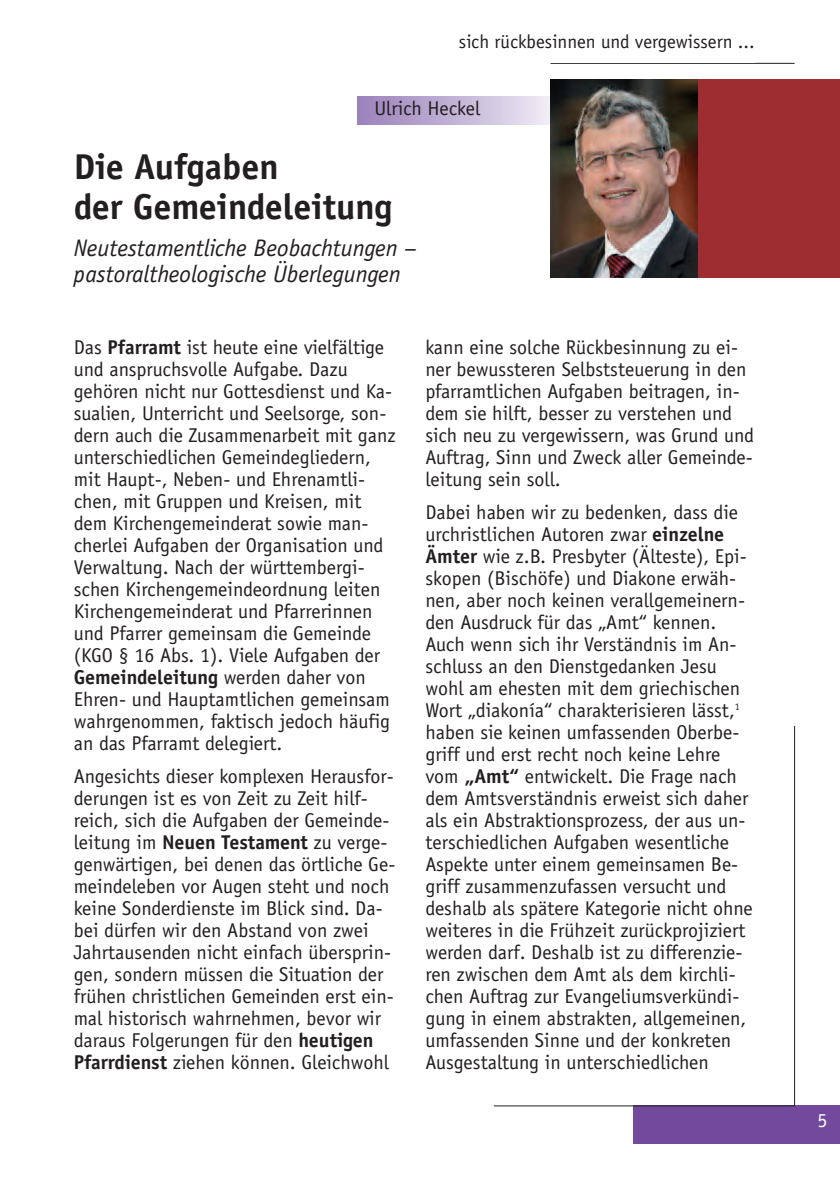
<style>
.page{position:relative;width:840px;height:1191px;background:#fff}
.page>*{position:absolute;margin:0;border:0;box-sizing:border-box;transform-origin:0 0}
.t1{font:700 36px/40px "Officina Sans";color:#231f20}
.t2{font:italic 24px/26px "Officina Sans";color:#231f20}
.t3{font:20px/22px "Officina Sans";color:#231f20}
.t4{font:20px "Officina Sans";color:#fff}
.t5{font:19px "Officina Sans";color:#231f20}
.s1{font-weight:700}
</style>
<div class="page">
<div style="left:633px;top:1106px;width:206px;height:38px;background:#73499d"></div>
<hr style="left:493px;top:1105px;width:301px;height:1px;background:#231f20">
<hr style="left:793px;top:726px;width:1px;height:380px;background:#231f20">
<hr style="left:550px;top:63px;width:244px;height:1px;background:#231f20">
<div style="left:357px;top:96px;width:210px;height:29px;background:linear-gradient(to right,#997eba,#f5f4fa)"></div>
<img style="left:550px;top:79px;width:147px;height:199px">
<div style="left:697px;top:79px;width:142px;height:199px;background:#9e2d32"></div>
<p class="t5" style="left:458px;top:34px;width:297px">sich rückbesinnen und vergewissern ...</p>
<p class="t3" style="left:374px;top:99px;width:107px">Ulrich Heckel</p>
<h1 class="t1" style="left:74px;top:150px;width:320px">Die Aufgaben<br>der Gemeindeleitung</h1>
<p class="t2" style="left:74px;top:236px;width:344px">Neutestamentliche Beobachtungen – pastoraltheologische Überlegungen</p>
<p class="t3" style="left:74px;top:337px;width:323px">Das <span class="s1">Pfarramt</span> ist heute eine vielfältige und anspruchsvolle Aufgabe. Dazu gehören nicht nur Gottesdienst und Ka&shy;sualien, Unterricht und Seelsorge, son&shy;dern auch die Zusammenarbeit mit ganz unterschiedlichen Gemeindegliedern, mit Haupt-, Neben- und Ehrenamtli&shy;chen, mit Gruppen und Kreisen, mit dem Kirchengemeinderat sowie man&shy;cherlei Aufgaben der Organisation und Verwaltung. Nach der württembergi&shy;schen Kirchengemeindeordnung leiten Kirchengemeinderat und Pfarrerinnen und Pfarrer gemeinsam die Gemeinde (KGO § 16 Abs. 1). Viele Aufgaben der <span class="s1">Gemeindeleitung</span> werden daher von Ehren- und Hauptamtlichen gemeinsam wahrgenommen, faktisch jedoch häufig an das Pfarramt delegiert.</p>
<p class="t3" style="left:74px;top:766px;width:323px">Angesichts dieser komplexen Herausfor&shy;derungen ist es von Zeit zu Zeit hilf&shy;reich, sich die Aufgaben der Gemeinde&shy;leitung im <span class="s1">Neuen Testament</span> zu verge&shy;genwärtigen, bei denen das örtliche Ge&shy;meindeleben vor Augen steht und noch keine Sonderdienste im Blick sind. Da&shy;bei dürfen wir den Abstand von zwei Jahrtausenden nicht einfach übersprin&shy;gen, sondern müssen die Situation der frühen christlichen Gemeinden erst ein&shy;mal historisch wahrnehmen, bevor wir daraus Folgerungen für den <span class="s1">heutigen Pfarrdienst</span> ziehen können. Gleichwohl</p>
<p class="t3" style="left:425px;top:337px;width:330px">kann eine solche Rückbesinnung zu ei&shy;ner bewussteren Selbststeuerung in den pfarramtlichen Aufgaben beitragen, in&shy;dem sie hilft, besser zu verstehen und sich neu zu vergewissern, was Grund und Auftrag, Sinn und Zweck aller Gemeinde&shy;leitung sein soll.</p>
<p class="t3" style="left:425px;top:502px;width:329px">Dabei haben wir zu bedenken, dass die urchristlichen Autoren zwar <span class="s1">einzelne Ämter</span> wie z.B. Presbyter (Älteste), Epi&shy;skopen (Bischöfe) und Diakone erwäh&shy;nen, aber noch keinen verallgemeinern&shy;den Ausdruck für das „Amt“ kennen.<br>Auch wenn sich ihr Verständnis im An&shy;schluss an den Dienstgedanken Jesu wohl am ehesten mit dem griechischen Wort „diakonía“ charakterisieren lässt,<sup>1 </sup>haben sie keinen umfassenden Oberbe&shy;griff und erst recht noch keine Lehre vom <span class="s1">„Amt“</span> entwickelt. Die Frage nach dem Amtsverständnis erweist sich daher als ein Abstraktionsprozess, der aus un&shy;terschiedlichen Aufgaben wesentliche Aspekte unter einem gemeinsamen Be&shy;griff zusammenzufassen versucht und deshalb als spätere Kategorie nicht ohne weiteres in die Frühzeit zurückprojiziert werden darf. Deshalb ist zu differenzie&shy;ren zwischen dem Amt als dem kirchli&shy;chen Auftrag zur Evangeliumsverkündi&shy;gung in einem abstrakten, allgemeinen, umfassenden Sinne und der konkreten Ausgestaltung in unterschiedlichen</p>
<p class="t4" style="left:817px;top:1112px;width:11px">5</p>
</div>
